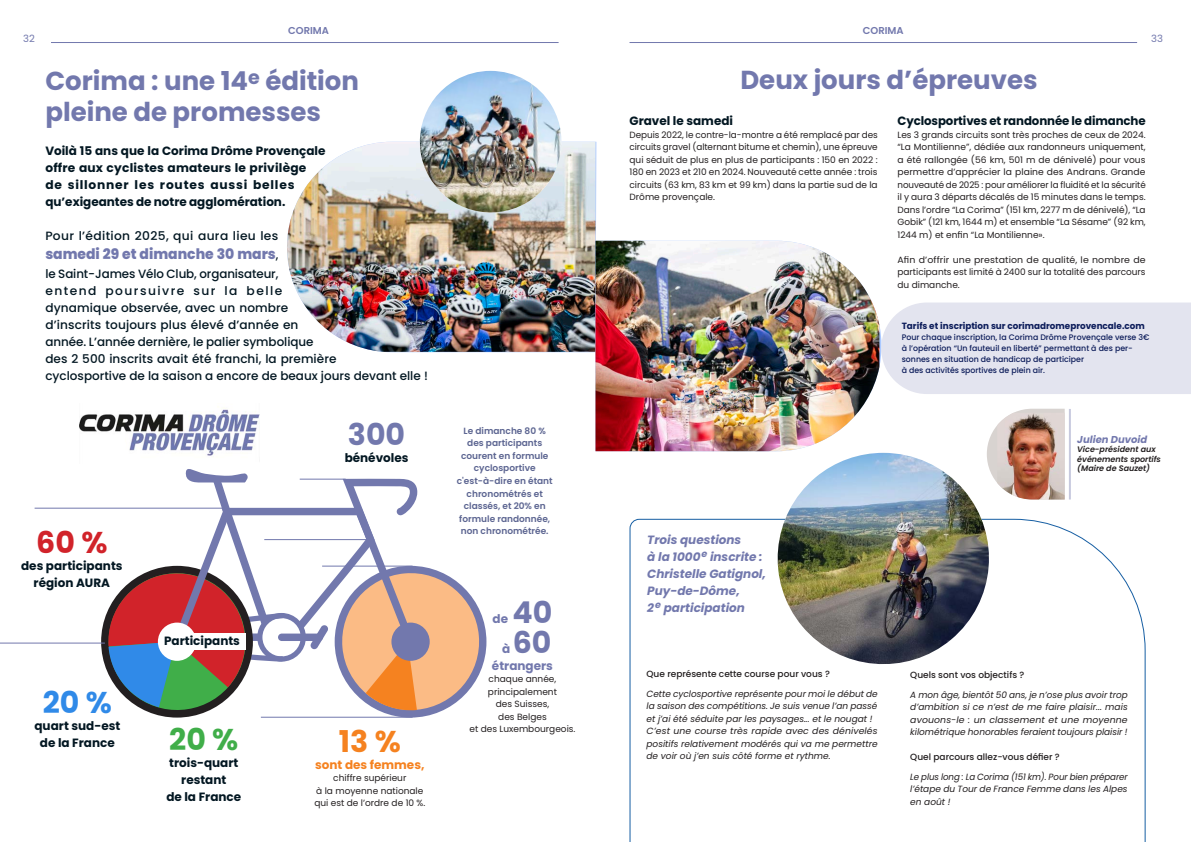
<style>
.page{position:relative;width:1191px;height:842px;background:#fff}
.page>*{position:absolute;margin:0;border:0;box-sizing:border-box;transform-origin:0 0}
._3_-_Chapeau{font:700 30px "Poppins";color:#7278ad}
._3_-_Chapeau-2{font:700 30px "Poppins";color:#d1232a}
._3_-_Chapeau-3{font:700 30px "Poppins";color:#308ae8}
._3_-_Chapeau-4{font:700 30px "Poppins";color:#40ae49}
._3_-_Chapeau-5{font:700 30px "Poppins";color:#f58220}
._2_-_Gros_Titre{font:700 26px "Poppins";color:#7278ad}
._3_-_Chapeau-6{font:800 14.5px "Poppins";color:#7278ad;scale:.96 1}
._3_-_Chapeau-7{font:700 12px/17px "Poppins";color:#031722}
._3_-_Chapeau-8{font:500 12px/17px "Poppins";letter-spacing:.005em;color:#031722}
._3_-_Chapeau-9{font:italic 700 12px "Poppins";color:#7278ad}
._3_-_Chapeau-10{font:500 12px "Poppins";letter-spacing:.03em;color:#031722}
._3_-_Chapeau-11{font:700 12px "Poppins";color:#f58220}
._3_-_Chapeau-12{font:700 12px "Poppins";color:#7278ad}
._1_-_Rubrique{font:600 10px "Poppins";color:#7278ad}
._6_-_Nom_de_l_élu{font:italic 700 10px "Poppins";color:#7278ad}
._1_-_Rubrique-2{font:10px "Poppins";color:#7278ad}
._4_-_Article_Texte_Courant{font:9px/12.5px "Poppins";color:#231f20;text-align:justify}
._4_-_Article_Texte_Courant-2{font:italic 9px/12.5px "Poppins";color:#231f20;text-align:justify}
._4_-_Article_Texte_Courant-3{font:600 9px/12.5px "Poppins";color:#5c6591;text-align:center}
._4_-_Article_Texte_Courant-4{font:9px/12.5px "Poppins";color:#231f20;text-align:justify;scale:1.05 1}
._4_-_Article_Texte_Courant-5{font:italic 9px/12.5px "Poppins";color:#231f20;text-align:justify;scale:.96 1}
._4_-_Article_Texte_Courant-6{font:500 9px "Poppins";color:#231f20}
._8_-_mot_de_l_élu{font:700 9px "Poppins";color:#0c1c5a}
._8_-_mot_de_l_élu-2{font:500 8px/11px "Poppins";color:#0c1c5a}
._7_-_Fonction_de_l_élu{font:italic 600 8px/9.6px "Poppins";color:#231f20}
.s1{font-weight:500;font-size:12px;color:#031722}
</style>
<div class="page">
<svg style="left:629px;top:518px;width:517px;height:324px"></svg>
<hr style="left:51px;top:42px;width:507px;height:1px;background:#7278ad">
<hr style="left:629px;top:42px;width:508px;height:1px;background:#7278ad">
<img style="left:79px;top:409px;width:181px;height:47px">
<svg style="left:101px;top:469px;width:381px;height:249px"></svg>
<div style="left:391px;top:623px;width:39px;height:38px;background:#7278ad;border-radius:50%"></div>
<img style="left:287px;top:142px;width:308px;height:210px">
<img style="left:595px;top:241px;width:284px;height:210px">
<hr style="left:35px;top:508px;width:189px;height:1px;background:#7278ad">
<hr style="left:0;top:643px;width:105px;height:1px;background:#7278ad">
<hr style="left:261px;top:717px;width:151px;height:1px;background:#7278ad">
<hr style="left:322px;top:566px;width:90px;height:1px;background:#7278ad">
<hr style="left:300px;top:479px;width:46px;height:1px;background:#7278ad">
<hr style="left:264px;top:539px;width:102px;height:1px;background:#7278ad">
<svg style="left:765px;top:440px;width:236px;height:237px"></svg>
<img style="left:765px;top:453px;width:224px;height:212px">
<div style="left:881px;top:302px;width:310px;height:92px;background:#e3e4ef"></div>
<img style="left:410px;top:71px;width:161px;height:151px">
<svg style="left:986px;top:409px;width:78px;height:90px"></svg>
<img style="left:997px;top:413px;width:67px;height:86px">
<hr style="left:1068px;top:409px;width:2px;height:90px;background:#c7c9de">
<p class="_1_-_Rubrique" style="left:288px;top:25px;width:42px">CORIMA</p>
<p class="_1_-_Rubrique" style="left:863px;top:25px;width:42px">CORIMA</p>
<p class="_2_-_Gros_Titre" style="left:740px;top:65px;width:299px">Deux jours d’épreuves</p>
<p class="_1_-_Rubrique-2" style="left:23px;top:33px;width:13px">32</p>
<p class="_1_-_Rubrique-2" style="left:1151px;top:33px;width:13px">33</p>
<p class="_2_-_Gros_Titre" style="left:45px;top:65px;width:315px">Corima : une 14<sup>e</sup> édition</p>
<p class="_2_-_Gros_Titre" style="left:45px;top:97px;width:277px">pleine de promesses</p>
<p class="_3_-_Chapeau-7" style="left:45px;top:142px;width:282px">Voilà 15 ans que la Corima Drôme Provençale offre aux cyclistes amateurs le privilège de sillonner les routes aussi belles qu’exigeantes de notre agglomération.</p>
<p class="_3_-_Chapeau-10" style="left:45px;top:229px;width:234px">Pour l’édition 2025, qui aura lieu les</p>
<p class="_3_-_Chapeau-6" style="left:45px;top:245px;width:244px">samedi 29 et dimanche 30 mars<span class="s1">,</span></p>
<p class="_3_-_Chapeau-8" style="left:45px;top:265px;width:384px">le Saint-James Vélo Club, organisateur,<br>entend poursuivre sur la belle<br>dynamique observée, avec un nombre<br>d’inscrits toujours plus élevé d’année en<br>année. L’année dernière, le palier symbolique<br>des 2 500 inscrits avait été franchi, la première<br>cyclosportive de la saison a encore de beaux jours devant elle !</p>
<p class="_3_-_Chapeau-7" style="left:897px;top:113px;width:250px">Cyclosportives et randonnée le dimanche</p>
<p class="_4_-_Article_Texte_Courant" style="left:897px;top:128px;width:250px">Les 3 grands circuits sont très proches de ceux de 2024. “La Montilienne”, dédiée aux randonneurs uniquement, a été rallongée (56 km, 501 m de dénivelé) pour vous permettre d’apprécier la plaine des Andrans. Grande nouveauté de 2025 : pour améliorer la fluidité et la sécurité il y aura 3 départs décalés de 15 minutes dans le temps.<br>Dans l’ordre “La Corima” (151 km, 2277 m de dénivelé), “La Gobik” (121 km, 1644 m) et ensemble “La Sésame” (92 km, 1244 m) et enfin “La Montilienne».</p>
<p class="_4_-_Article_Texte_Courant-4" style="left:897px;top:253px;width:238px">Afin d’offrir une prestation de qualité, le nombre de participants est limité à 2400 sur la totalité des parcours du dimanche.</p>
<p class="_3_-_Chapeau-7" style="left:629px;top:113px;width:105px">Gravel le samedi</p>
<p class="_4_-_Article_Texte_Courant" style="left:629px;top:128px;width:250px">Depuis 2022, le contre-la-montre a été remplacé par des circuits gravel (alternant bitume et chemin), une épreuve qui séduit de plus en plus de participants : 150 en 2022 :<br>180 en 2023 et 210 en 2024. Nouveauté cette année : trois circuits (63 km, 83 km et 99 km) dans la partie sud de la Drôme provençale.</p>
<p class="_8_-_mot_de_l_élu" style="left:901px;top:320px;width:244px">Tarifs et inscription sur corimadromeprovencale.com</p>
<p class="_8_-_mot_de_l_élu-2" style="left:901px;top:332px;width:249px">Pour chaque inscription, la Corima Drôme Provençale verse 3€ à l’opération “Un fauteuil en liberté” permettant à des per&shy;sonnes en situation de handicap de participer</p>
<p class="_8_-_mot_de_l_élu-2" style="left:901px;top:365px;width:145px">à des activités sportives de plein air.</p>
<p class="_3_-_Chapeau-2" style="left:36px;top:525px;width:73px">60 %</p>
<p class="_3_-_Chapeau-7" style="left:21px;top:557px;width:103px;text-align:center">des participants région AURA</p>
<p class="_3_-_Chapeau-7" style="left:164px;top:632px;width:77px">Participants</p>
<p class="_3_-_Chapeau-3" style="left:43px;top:685px;width:71px">20 %</p>
<p class="_3_-_Chapeau-7" style="left:34px;top:717px;width:87px">quart sud-est</p>
<p class="_3_-_Chapeau-7" style="left:40px;top:734px;width:76px">de la France</p>
<p class="_3_-_Chapeau-4" style="left:169px;top:722px;width:71px">20 %</p>
<p class="_3_-_Chapeau-7" style="left:169px;top:754px;width:71px">trois-quart</p>
<p class="_3_-_Chapeau-7" style="left:181px;top:771px;width:47px">restant</p>
<p class="_3_-_Chapeau-7" style="left:166px;top:788px;width:76px">de la France</p>
<p class="_3_-_Chapeau" style="left:348px;top:417px;width:59px">300</p>
<p class="_3_-_Chapeau-7" style="left:345px;top:449px;width:65px">bénévoles</p>
<p class="_3_-_Chapeau-5" style="left:339px;top:724px;width:63px">13 %</p>
<p class="_3_-_Chapeau-11" style="left:315px;top:757px;width:111px">sont des femmes,</p>
<p class="_4_-_Article_Texte_Courant" style="left:333px;top:772px;width:75px">chiffre supérieur</p>
<p class="_4_-_Article_Texte_Courant" style="left:316px;top:784px;width:109px">à la moyenne nationale</p>
<p class="_4_-_Article_Texte_Courant" style="left:314px;top:797px;width:112px">qui est de l’ordre de 10 %.</p>
<p class="_4_-_Article_Texte_Courant-3" style="left:463px;top:425px;width:84px">Le dimanche 80 %</p>
<p class="_4_-_Article_Texte_Courant-3" style="left:461px;top:437px;width:89px">des participants courent en formule cyclosportive</p>
<p class="_4_-_Article_Texte_Courant-3" style="left:457px;top:475px;width:97px">c'est-à-dire en étant chronométrés et classés, et 20% en formule randonnée, non chronométrée.</p>
<p class="_3_-_Chapeau" style="left:512px;top:595px;width:41px">40</p>
<p class="_3_-_Chapeau-12" style="left:492px;top:611px;width:17px">de</p>
<p class="_3_-_Chapeau" style="left:513px;top:625px;width:40px">60</p>
<p class="_3_-_Chapeau-12" style="left:492px;top:658px;width:63px">étrangers</p>
<p class="_4_-_Article_Texte_Courant" style="left:488px;top:673px;width:69px">chaque année,</p>
<p class="_4_-_Article_Texte_Courant" style="left:488px;top:685px;width:70px">principalement</p>
<p class="_4_-_Article_Texte_Courant" style="left:496px;top:698px;width:55px">des Suisses,</p>
<p class="_4_-_Article_Texte_Courant" style="left:498px;top:710px;width:50px">des Belges</p>
<p class="_4_-_Article_Texte_Courant" style="left:469px;top:723px;width:108px">et des Luxembourgeois.</p>
<p class="_3_-_Chapeau-12" style="left:502px;top:641px;width:10px">à</p>
<p class="_3_-_Chapeau-9" style="left:647px;top:533px;width:96px">Trois questions</p>
<p class="_3_-_Chapeau-9" style="left:647px;top:550px;width:117px">à la 1000<sup>e</sup> inscrite :</p>
<p class="_3_-_Chapeau-9" style="left:647px;top:567px;width:120px">Christelle Gatignol,</p>
<p class="_3_-_Chapeau-9" style="left:647px;top:584px;width:94px">Puy-de-Dôme,</p>
<p class="_3_-_Chapeau-9" style="left:647px;top:601px;width:99px">2<sup>e</sup> participation</p>
<p class="_4_-_Article_Texte_Courant-6" style="left:646px;top:669px;width:185px">Que représente cette course pour vous ?</p>
<p class="_4_-_Article_Texte_Courant-2" style="left:646px;top:687px;width:233px">Cette cyclosportive représente pour moi le début de la saison des compétitions. Je suis venue l’an passé et j’ai été séduite par les paysages... et le nougat !</p>
<p class="_4_-_Article_Texte_Courant-2" style="left:646px;top:725px;width:233px">C’est une course très rapide avec des dénivelés positifs relativement modérés qui va me permettre de voir où j’en suis côté forme et rythme.</p>
<p class="_6_-_Nom_de_l_élu" style="left:1077px;top:433px;width:72px">Julien Duvoid</p>
<p class="_7_-_Fonction_de_l_élu" style="left:1077px;top:445px;width:85px">Vice-président aux événements sportifs</p>
<p class="_7_-_Fonction_de_l_élu" style="left:1077px;top:464px;width:74px">(Maire de Sauzet)</p>
<p class="_4_-_Article_Texte_Courant-6" style="left:910px;top:670px;width:116px">Quels sont vos objectifs ?</p>
<p class="_4_-_Article_Texte_Courant-2" style="left:910px;top:688px;width:219px">A mon âge, bientôt 50 ans, je n’ose plus avoir trop d’ambition si ce n’est de me faire plaisir... mais avouons-le : un classement et une moyenne kilométrique honorables feraient toujours plaisir !</p>
<p class="_4_-_Article_Texte_Courant-6" style="left:910px;top:752px;width:151px">Quel parcours allez-vous défier ?</p>
<p class="_4_-_Article_Texte_Courant-5" style="left:910px;top:770px;width:228px">Le plus long : La Corima (151 km). Pour bien préparer l’étape du Tour de France Femme dans les Alpes en août !</p>
</div>
